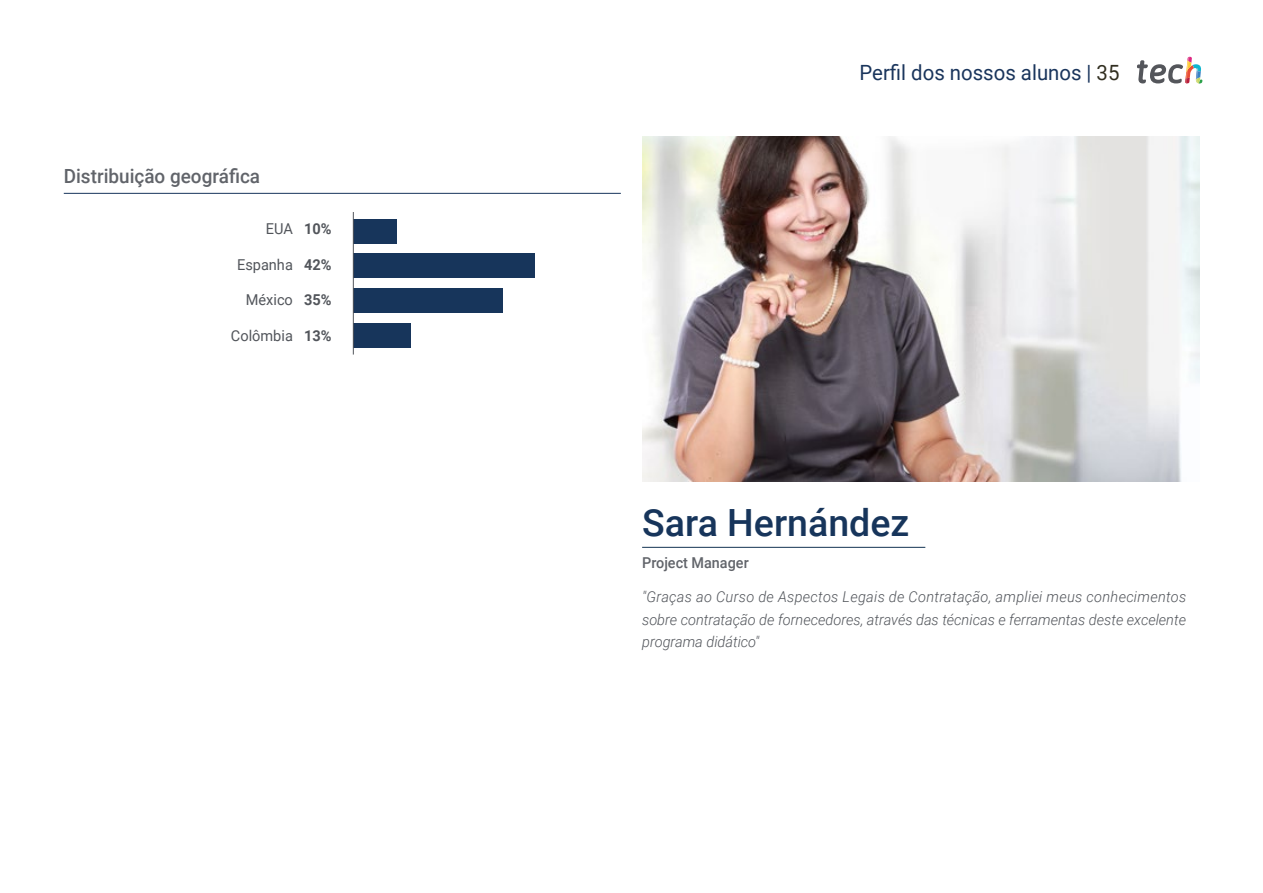
<style>
.page{position:relative;width:1263px;height:893px;background:#fff}
.page>*{position:absolute;margin:0;border:0;box-sizing:border-box;transform-origin:0 0}
.t1{font:500 37.5px "Roboto";color:#17355b}
.t2{font:21px "Roboto";color:#1a355c}
.t3{font:500 19.5px "Roboto";color:#61646a}
.t4{font:italic 300 15px/22.5px "Roboto";color:#52555b;text-align:justify}
.t5{font:15px "Roboto";color:#52555b}
.t6{font:500 15px "Roboto";color:#61646a;scale:.96 1}
.t7{font:700 15px "Roboto";color:#52555b}
.s1{color:#312e20}
</style>
<div class="page">
<svg style="left:1137px;top:57px;width:65px;height:27px"></svg>
<hr style="left:64px;top:193px;width:557px;height:1px;background:#17355b">
<div style="left:353px;top:219px;width:43px;height:24px;background:#17355b"></div>
<div style="left:353px;top:254px;width:181px;height:24px;background:#17355b"></div>
<div style="left:353px;top:288px;width:150px;height:25px;background:#17355b"></div>
<div style="left:353px;top:323px;width:57px;height:25px;background:#17355b"></div>
<hr style="left:353px;top:212px;width:1px;height:143px;background:#52555b">
<img style="left:642px;top:137px;width:557px;height:344px">
<hr style="left:642px;top:547px;width:283px;height:1px;background:#123352">
<h3 class="t3" style="left:64px;top:162px;width:198px">Distribuição geográfica</h3>
<p class="t5" style="left:266px;top:218px;width:29px">EUA</p>
<p class="t5" style="left:237px;top:254px;width:57px">Espanha</p>
<p class="t5" style="left:246px;top:289px;width:49px">México</p>
<p class="t5" style="left:231px;top:325px;width:63px">Colômbia</p>
<p class="t7" style="left:304px;top:218px;width:29px">10%</p>
<p class="t7" style="left:304px;top:254px;width:29px">42%</p>
<p class="t7" style="left:304px;top:289px;width:29px">35%</p>
<p class="t7" style="left:304px;top:325px;width:29px">13%</p>
<h2 class="t2" style="left:859px;top:57px;width:261px">Perfil dos nossos alunos | <span class="s1">35</span></h2>
<h1 class="t1" style="left:642px;top:496px;width:269px">Sara Hernández</h1>
<p class="t6" style="left:642px;top:552px;width:113px">Project Manager</p>
<p class="t4" style="left:642px;top:585px;width:546px">"Graças ao Curso de Aspectos Legais de Contratação, ampliei meus conhecimentos sobre contratação de fornecedores, através das técnicas e ferramentas deste excelente programa didático"</p>
</div>
